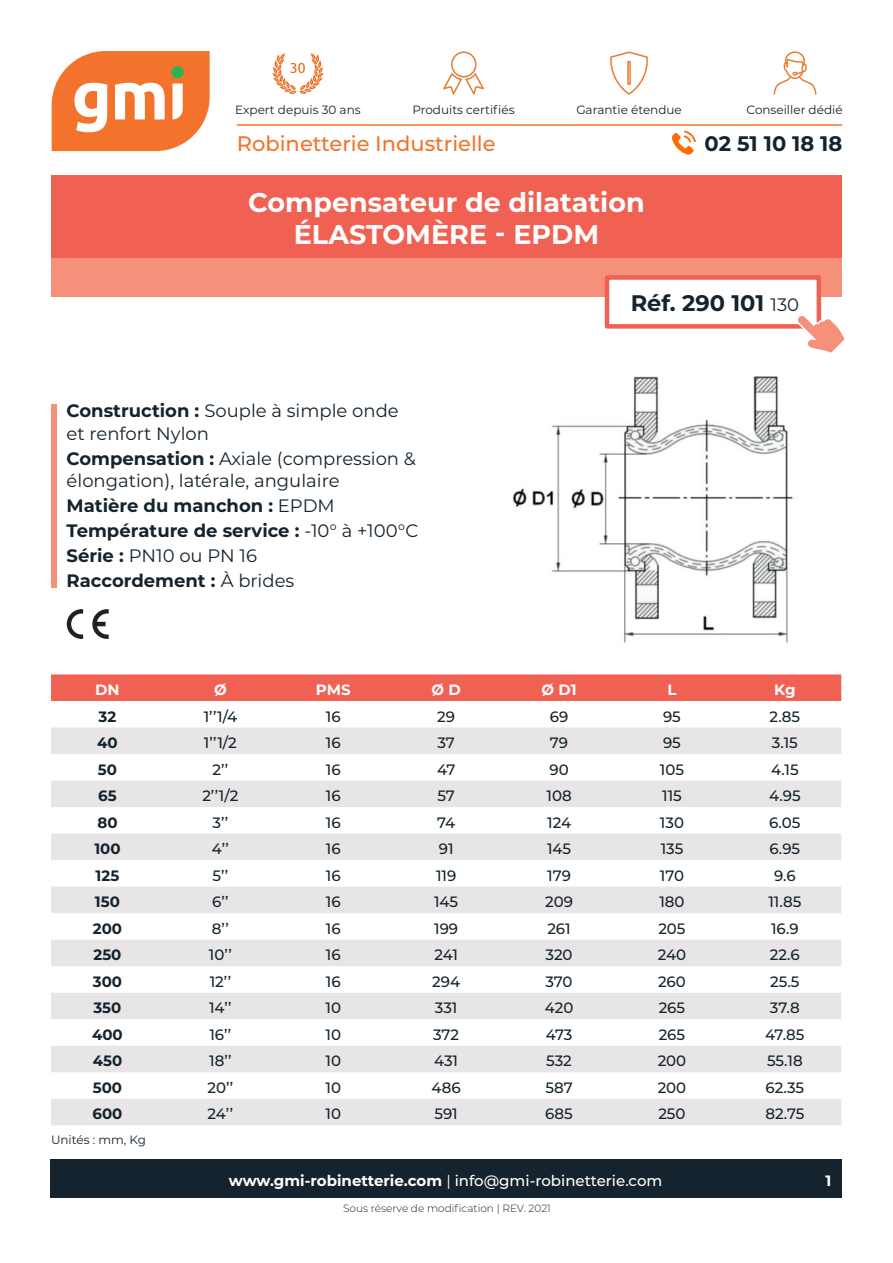
<style>
.page{position:relative;width:893px;height:1263px;background:#fff}
.page>*{position:absolute;margin:0;border:0;box-sizing:border-box;transform-origin:0 0}
.TITRE_Fiche_produit{font:700 27px "Montserrat";color:#fff}
.RÉFÉRENCE{font:700 22.5px "Montserrat";color:#14232d}
.t1{font:500 21px "Montserrat";color:#f3732c}
.t2{font:700 21px "Montserrat";color:#14232d}
.DESCRIPTIF{font:18px/22.5px "Montserrat";color:#14232d}
.DESCRIPTIF-2{font:700 18px "Montserrat";color:#14232d}
.t3{font:500 15px "Montserrat";color:#14232d}
.t4{font:500 15px "Montserrat";color:#fff}
.t5{font:700 15px "Montserrat";color:#14232d}
.t6{font:700 15px "Montserrat";letter-spacing:-.01em;color:#fff}
.MENTION_SPÉCIALE{font:12px "Montserrat";color:#14232d}
.NOTE_BAS_DE_PAGE{font:300 10.5px "Montserrat";color:#14232d}
.s1{font-weight:700}
.s2{font-weight:400}
.s3{font-weight:400;font-size:18px}
</style>
<div class="page">
<div style="left:52px;top:175px;width:790px;height:83px;background:#f16153"></div>
<div style="left:52px;top:258px;width:790px;height:39px;background:#f5907b"></div>
<div style="left:605px;top:275px;width:216px;height:54px;background:#fff;border:4px solid #f16153"></div>
<div style="left:50px;top:1160px;width:792px;height:38px;background:#14232d"></div>
<svg style="left:52px;top:51px;width:158px;height:100px"></svg>
<hr style="left:237px;top:124px;width:605px;height:2px;background:#f3732c">
<img style="left:443px;top:51px;width:41px;height:44px">
<img style="left:610px;top:51px;width:38px;height:44px">
<img style="left:773px;top:51px;width:44px;height:44px">
<svg style="left:672px;top:131px;width:24px;height:24px"></svg>
<svg style="left:795px;top:313px;width:50px;height:40px"></svg>
<img style="left:272px;top:53px;width:52px;height:41px">
<div style="left:51px;top:674px;width:790px;height:27px;background:#f16153"></div>
<svg style="left:51px;top:727px;width:790px;height:398px;fill:#e7e5e5"></svg>
<div style="left:51px;top:404px;width:6px;height:183px;background:#f5907b"></div>
<svg style="left:67px;top:609px;width:16px;height:30px"></svg>
<svg style="left:92px;top:609px;width:17px;height:30px"></svg>
<img style="left:512px;top:376px;width:281px;height:267px">
<p class="MENTION_SPÉCIALE" style="left:235px;top:101px;width:127px">Expert depuis 30 ans</p>
<p class="MENTION_SPÉCIALE" style="left:412px;top:101px;width:104px">Produits certifiés</p>
<p class="MENTION_SPÉCIALE" style="left:576px;top:101px;width:107px">Garantie étendue</p>
<p class="MENTION_SPÉCIALE" style="left:747px;top:101px;width:98px">Conseiller dédié</p>
<h3 class="t1" style="left:237px;top:129px;width:260px">Robinetterie Industrielle</h3>
<p class="TITRE_Fiche_produit" style="left:248px;top:183px;width:398px">Compensateur de dilatation</p>
<p class="TITRE_Fiche_produit" style="left:294px;top:215px;width:307px">ÉLASTOMÈRE - EPDM</p>
<h3 class="t2" style="left:705px;top:129px;width:139px">02 51 10 18 18</h3>
<p class="DESCRIPTIF" style="left:67px;top:399px;width:334px"><span class="s1">Construction :</span> Souple à simple onde et renfort Nylon</p>
<p class="DESCRIPTIF" style="left:67px;top:446px;width:351px"><span class="s1">Compensation :</span> Axiale (compression &amp; élongation), latérale, angulaire</p>
<p class="DESCRIPTIF-2" style="left:67px;top:493px;width:270px">Matière du manchon : <span class="s2">EPDM</span></p>
<p class="DESCRIPTIF-2" style="left:67px;top:518px;width:353px">Température de service : <span class="s2">-10° à +100°C</span></p>
<p class="DESCRIPTIF" style="left:67px;top:544px;width:192px"><span class="s1">Série :</span> PN10 ou PN 16</p>
<p class="DESCRIPTIF-2" style="left:67px;top:568px;width:229px">Raccordement : <span class="s2">À brides</span></p>
<p class="RÉFÉRENCE" style="left:631px;top:287px;width:170px">Réf. 290 101 <span class="s3">130</span></p>
<p class="t6" style="left:95px;top:679px;width:26px">DN</p>
<p class="t6" style="left:214px;top:679px;width:14px">Ø</p>
<p class="t6" style="left:316px;top:679px;width:36px">PMS</p>
<p class="t6" style="left:431px;top:679px;width:31px">Ø D</p>
<p class="t6" style="left:542px;top:679px;width:37px">Ø D1</p>
<p class="t6" style="left:667px;top:679px;width:11px">L</p>
<p class="t6" style="left:774px;top:679px;width:23px">Kg</p>
<p class="t5" style="left:99px;top:705px;width:19px">32</p>
<p class="t3" style="left:204px;top:706px;width:35px">1’’1/4</p>
<p class="t3" style="left:326px;top:706px;width:16px">16</p>
<p class="t3" style="left:437px;top:706px;width:19px">29</p>
<p class="t3" style="left:550px;top:706px;width:20px">69</p>
<p class="t3" style="left:663px;top:706px;width:19px">95</p>
<p class="t3" style="left:770px;top:706px;width:32px">2.85</p>
<p class="t5" style="left:97px;top:732px;width:22px">40</p>
<p class="t3" style="left:204px;top:732px;width:34px">1’’1/2</p>
<p class="t3" style="left:326px;top:732px;width:16px">16</p>
<p class="t3" style="left:437px;top:732px;width:19px">37</p>
<p class="t3" style="left:550px;top:732px;width:20px">79</p>
<p class="t3" style="left:663px;top:732px;width:19px">95</p>
<p class="t3" style="left:772px;top:732px;width:27px">3.15</p>
<p class="t5" style="left:98px;top:758px;width:21px">50</p>
<p class="t3" style="left:212px;top:759px;width:17px">2’’</p>
<p class="t3" style="left:326px;top:759px;width:16px">16</p>
<p class="t3" style="left:437px;top:759px;width:20px">47</p>
<p class="t3" style="left:549px;top:759px;width:21px">90</p>
<p class="t3" style="left:660px;top:759px;width:26px">105</p>
<p class="t3" style="left:771px;top:759px;width:29px">4.15</p>
<p class="t5" style="left:98px;top:785px;width:20px">65</p>
<p class="t3" style="left:202px;top:785px;width:37px">2’’1/2</p>
<p class="t3" style="left:326px;top:785px;width:16px">16</p>
<p class="t3" style="left:437px;top:785px;width:19px">57</p>
<p class="t3" style="left:546px;top:785px;width:27px">108</p>
<p class="t3" style="left:662px;top:785px;width:21px">115</p>
<p class="t3" style="left:769px;top:785px;width:33px">4.95</p>
<p class="t5" style="left:97px;top:811px;width:22px">80</p>
<p class="t3" style="left:212px;top:812px;width:17px">3’’</p>
<p class="t3" style="left:326px;top:812px;width:16px">16</p>
<p class="t3" style="left:437px;top:812px;width:20px">74</p>
<p class="t3" style="left:547px;top:812px;width:25px">124</p>
<p class="t3" style="left:660px;top:812px;width:26px">130</p>
<p class="t3" style="left:769px;top:812px;width:33px">6.05</p>
<p class="t5" style="left:94px;top:838px;width:28px">100</p>
<p class="t3" style="left:212px;top:838px;width:19px">4’’</p>
<p class="t3" style="left:326px;top:838px;width:16px">16</p>
<p class="t3" style="left:439px;top:838px;width:16px">91</p>
<p class="t3" style="left:547px;top:838px;width:26px">145</p>
<p class="t3" style="left:661px;top:838px;width:24px">135</p>
<p class="t3" style="left:769px;top:838px;width:32px">6.95</p>
<p class="t5" style="left:96px;top:864px;width:25px">125</p>
<p class="t3" style="left:212px;top:865px;width:17px">5’’</p>
<p class="t3" style="left:326px;top:865px;width:16px">16</p>
<p class="t3" style="left:436px;top:865px;width:22px">119</p>
<p class="t3" style="left:547px;top:865px;width:25px">179</p>
<p class="t3" style="left:660px;top:865px;width:26px">170</p>
<p class="t3" style="left:774px;top:865px;width:23px">9.6</p>
<p class="t5" style="left:95px;top:891px;width:26px">150</p>
<p class="t3" style="left:212px;top:891px;width:18px">6’’</p>
<p class="t3" style="left:326px;top:891px;width:16px">16</p>
<p class="t3" style="left:434px;top:891px;width:26px">145</p>
<p class="t3" style="left:545px;top:891px;width:29px">209</p>
<p class="t3" style="left:659px;top:891px;width:27px">180</p>
<p class="t3" style="left:768px;top:891px;width:34px">11.85</p>
<p class="t5" style="left:93px;top:917px;width:31px">200</p>
<p class="t3" style="left:212px;top:918px;width:18px">8’’</p>
<p class="t3" style="left:326px;top:918px;width:16px">16</p>
<p class="t3" style="left:434px;top:918px;width:26px">199</p>
<p class="t3" style="left:547px;top:918px;width:25px">261</p>
<p class="t3" style="left:658px;top:918px;width:29px">205</p>
<p class="t3" style="left:771px;top:918px;width:29px">16.9</p>
<p class="t5" style="left:93px;top:944px;width:29px">250</p>
<p class="t3" style="left:209px;top:944px;width:24px">10’’</p>
<p class="t3" style="left:326px;top:944px;width:16px">16</p>
<p class="t3" style="left:434px;top:944px;width:25px">241</p>
<p class="t3" style="left:545px;top:944px;width:29px">320</p>
<p class="t3" style="left:658px;top:944px;width:30px">240</p>
<p class="t3" style="left:770px;top:944px;width:31px">22.6</p>
<p class="t5" style="left:93px;top:970px;width:31px">300</p>
<p class="t3" style="left:210px;top:971px;width:23px">12’’</p>
<p class="t3" style="left:326px;top:971px;width:16px">16</p>
<p class="t3" style="left:432px;top:971px;width:29px">294</p>
<p class="t3" style="left:545px;top:971px;width:29px">370</p>
<p class="t3" style="left:658px;top:971px;width:29px">260</p>
<p class="t3" style="left:770px;top:971px;width:31px">25.5</p>
<p class="t5" style="left:94px;top:997px;width:29px">350</p>
<p class="t3" style="left:209px;top:997px;width:24px">14’’</p>
<p class="t3" style="left:325px;top:997px;width:17px">10</p>
<p class="t3" style="left:435px;top:997px;width:24px">331</p>
<p class="t3" style="left:545px;top:997px;width:30px">420</p>
<p class="t3" style="left:659px;top:997px;width:28px">265</p>
<p class="t3" style="left:770px;top:997px;width:31px">37.8</p>
<p class="t5" style="left:92px;top:1024px;width:32px">400</p>
<p class="t3" style="left:209px;top:1024px;width:24px">16’’</p>
<p class="t3" style="left:325px;top:1024px;width:17px">10</p>
<p class="t3" style="left:433px;top:1024px;width:27px">372</p>
<p class="t3" style="left:546px;top:1024px;width:28px">473</p>
<p class="t3" style="left:659px;top:1024px;width:28px">265</p>
<p class="t3" style="left:765px;top:1024px;width:41px">47.85</p>
<p class="t5" style="left:93px;top:1050px;width:31px">450</p>
<p class="t3" style="left:209px;top:1050px;width:24px">18’’</p>
<p class="t3" style="left:325px;top:1050px;width:17px">10</p>
<p class="t3" style="left:434px;top:1050px;width:25px">431</p>
<p class="t3" style="left:546px;top:1050px;width:27px">532</p>
<p class="t3" style="left:658px;top:1050px;width:30px">200</p>
<p class="t3" style="left:767px;top:1050px;width:37px">55.18</p>
<p class="t5" style="left:93px;top:1077px;width:31px">500</p>
<p class="t3" style="left:207px;top:1077px;width:27px">20’’</p>
<p class="t3" style="left:325px;top:1077px;width:17px">10</p>
<p class="t3" style="left:432px;top:1077px;width:31px">486</p>
<p class="t3" style="left:545px;top:1077px;width:29px">587</p>
<p class="t3" style="left:658px;top:1077px;width:30px">200</p>
<p class="t3" style="left:766px;top:1077px;width:40px">62.35</p>
<p class="t5" style="left:93px;top:1103px;width:31px">600</p>
<p class="t3" style="left:208px;top:1103px;width:27px">24’’</p>
<p class="t3" style="left:325px;top:1103px;width:17px">10</p>
<p class="t3" style="left:434px;top:1103px;width:25px">591</p>
<p class="t3" style="left:545px;top:1103px;width:29px">685</p>
<p class="t3" style="left:658px;top:1103px;width:29px">250</p>
<p class="t3" style="left:765px;top:1103px;width:40px">82.75</p>
<p class="MENTION_SPÉCIALE" style="left:51px;top:1131px;width:97px">Unités : mm, Kg</p>
<p class="t4" style="left:229px;top:1170px;width:435px"><span class="s1">www.gmi-robinetterie.com</span> <span class="s2">|</span> info@gmi-robinetterie.com</p>
<p class="t6" style="left:825px;top:1170px;width:7px">1</p>
<p class="NOTE_BAS_DE_PAGE" style="left:343px;top:1201px;width:209px">Sous réserve de modification | REV. 2021</p>
</div>
